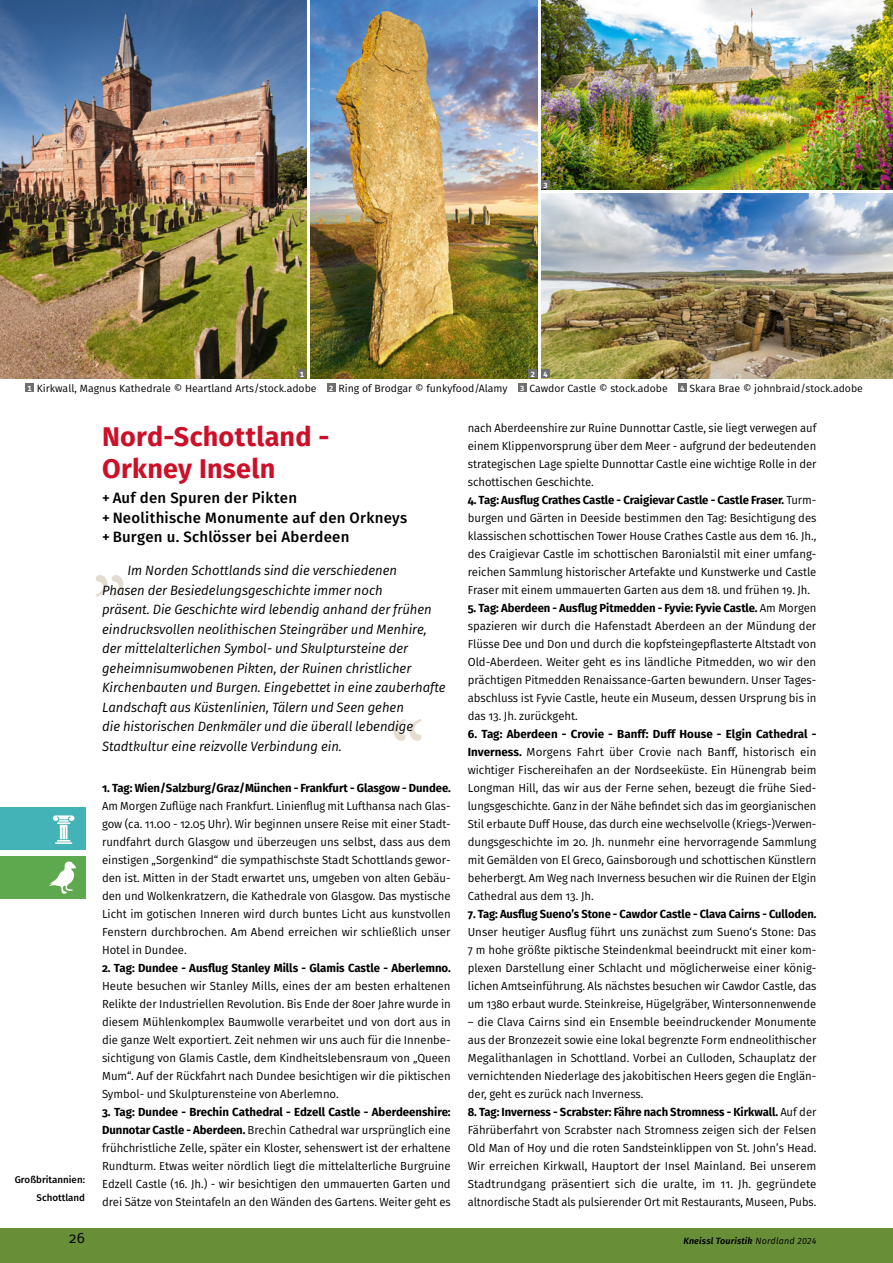
<style>
.page{position:relative;width:893px;height:1263px;background:#fff}
.page>*{position:absolute;margin:0;border:0;box-sizing:border-box;transform-origin:0 0}
._01a_Überschrift_1_Reise{font:700 27px "Fira Sans";letter-spacing:.01em;color:#cd0f28}
.t1{font:500 15px "Fira Sans";letter-spacing:.015em;color:#000}
.Pagina_rb{font:15px "Fira Sans";color:#000}
._01d_Einleitungstext_6mm{font:italic 13.5px/19.5px "Fira Sans";color:#000}
._02_Reiseverlauf{font:11.7px/18px "Fira Sans";color:#000;text-align:justify}
._02_Reiseverlauf-2{font:11.7px/18px "Fira Sans";color:#000;text-align:justify;scale:.96 1}
._02_Reiseverlauf-3{font:11.7px/18px "Fira Sans";color:#000;text-align:justify;scale:.95 1}
._04_Bildlegende__Bildquelle{font:10.5px "Fira Sans";color:#000}
.Rubrik_b{font:500 9.75px "Fira Sans";color:#000}
.Fusszeile_bold_italic_rb{font:italic 600 9px "Fira Sans";letter-spacing:.02em;color:#000}
.t2{font:700 7.5px "Fira Sans";color:#fff}
.s1{font-weight:700}
.s2{font-weight:400}
</style>
<div class="page">
<svg style="left:95px;top:575px;width:28px;height:22px"></svg>
<div style="left:0;top:1229px;width:893px;height:34px;background:#688f38"></div>
<hr style="left:892px;top:0;width:1px;height:378px;background:#ececec">
<img style="left:0;top:0;width:306px;height:378px">
<img style="left:310px;top:0;width:227px;height:378px">
<img style="left:541px;top:0;width:352px;height:189px">
<div style="left:26px;top:384px;width:8px;height:8px;background:#6e6e6e"></div>
<div style="left:327px;top:384px;width:9px;height:8px;background:#6e6e6e"></div>
<div style="left:518px;top:384px;width:9px;height:8px;background:#6e6e6e"></div>
<div style="left:678px;top:384px;width:9px;height:8px;background:#6e6e6e"></div>
<div style="left:541px;top:180px;width:9px;height:9px;background:#6e6e6e"></div>
<div style="left:0;top:856px;width:85px;height:43px;background:#5ea84e"></div>
<svg style="left:49px;top:861px;width:27px;height:33px"></svg>
<svg style="left:394px;top:719px;width:28px;height:22px"></svg>
<img style="left:541px;top:193px;width:352px;height:185px">
<div style="left:541px;top:369px;width:9px;height:9px;background:#6e6e6e"></div>
<div style="left:298px;top:369px;width:8px;height:9px;background:#6e6e6e"></div>
<div style="left:529px;top:369px;width:8px;height:9px;background:#6e6e6e"></div>
<div style="left:0;top:808px;width:85px;height:42px;background:#43b3b7"></div>
<svg style="left:53px;top:815px;width:22px;height:29px"></svg>
<p class="t2" style="left:544px;top:179px;width:5px">3</p>
<p class="t2" style="left:300px;top:368px;width:6px">1</p>
<p class="t2" style="left:531px;top:368px;width:6px">2</p>
<p class="t2" style="left:544px;top:368px;width:6px">4</p>
<p class="t2" style="left:544px;top:368px;width:5px">3</p>
<p class="t2" style="left:28px;top:382px;width:6px">1</p>
<p class="_04_Bildlegende__Bildquelle" style="left:37px;top:381px;width:281px">Kirkwall, Magnus Kathedrale © Heartland Arts/stock.adobe</p>
<p class="t2" style="left:329px;top:382px;width:6px">2</p>
<p class="_04_Bildlegende__Bildquelle" style="left:338px;top:381px;width:171px">Ring of Brodgar © funkyfood/Alamy</p>
<p class="t2" style="left:520px;top:382px;width:5px">3</p>
<p class="_04_Bildlegende__Bildquelle" style="left:529px;top:381px;width:140px">Cawdor Castle © stock.adobe</p>
<p class="t2" style="left:680px;top:382px;width:6px">4</p>
<p class="_04_Bildlegende__Bildquelle" style="left:690px;top:381px;width:175px">Skara Brae © johnbraid/stock.adobe</p>
<p class="Rubrik_b" style="left:15px;top:1172px;width:72px">Großbritannien:</p>
<p class="Rubrik_b" style="left:37px;top:1190px;width:50px">Schottland</p>
<p class="_01a_Überschrift_1_Reise" style="left:102px;top:414px;width:229px">Nord-Schottland -</p>
<p class="_01a_Überschrift_1_Reise" style="left:102px;top:446px;width:175px">Orkney Inseln</p>
<p class="t1" style="left:102px;top:486px;width:197px">+ Auf den Spuren der Pikten</p>
<p class="t1" style="left:102px;top:505px;width:307px">+ Neolithische Monumente auf den Orkneys</p>
<p class="t1" style="left:102px;top:525px;width:249px">+ Burgen u. Schlösser bei Aberdeen</p>
<p class="_01d_Einleitungstext_6mm" style="left:102px;top:560px;width:345px;text-indent:26px">Im Norden Schottlands sind die verschiedenen<br>Phasen der Besiedelungsgeschichte immer noch<br>präsent. Die Geschichte wird lebendig anhand der frühen eindrucksvollen neolithischen Steingräber und Menhire, der mittelalterlichen Symbol- und Skulptursteine der geheimnisumwobenen Pikten, der Ruinen christlicher Kirchenbauten und Burgen. Eingebettet in eine zauberhafte Landschaft aus Küstenlinien, Tälern und Seen gehen<br>die historischen Denkmäler und die überall lebendige Stadtkultur eine reizvolle Verbindung ein.</p>
<p class="_02_Reiseverlauf-3" style="left:102px;top:779px;width:369px"><span class="s1">1. Tag: Wien/Salzburg/Graz/München - Frankfurt - Glasgow - Dundee.<br></span>Am Morgen Zuflüge nach Frankfurt. Linienflug mit Lufthansa nach Glas&shy;gow (ca. 11.00 - 12.05 Uhr). Wir beginnen unsere Reise mit einer Stadt&shy;rundfahrt durch Glasgow und überzeugen uns selbst, dass aus dem einstigen „Sorgenkind“ die sympathischste Stadt Schottlands gewor&shy;den ist. Mitten in der Stadt erwartet uns, umgeben von alten Gebäu&shy;den und Wolkenkratzern, die Kathedrale von Glasgow. Das mystische Licht im gotischen Inneren wird durch buntes Licht aus kunstvollen Fenstern durchbrochen. Am Abend erreichen wir schließlich unser Hotel in Dundee.</p>
<p class="_02_Reiseverlauf" style="left:102px;top:959px;width:350px"><span class="s1">2. Tag: Dundee - Ausflug Stanley Mills - Glamis Castle - Aberlemno.<br></span>Heute besuchen wir Stanley Mills, eines der am besten erhaltenen Relikte der Industriellen Revolution. Bis Ende der 80er Jahre wurde in diesem Mühlenkomplex Baumwolle verarbeitet und von dort aus in die ganze Welt exportiert. Zeit nehmen wir uns auch für die Innenbe&shy;sichtigung von Glamis Castle, dem Kindheitslebensraum von „Queen Mum“. Auf der Rückfahrt nach Dundee besichtigen wir die piktischen Symbol- und Skulpturensteine von Aberlemno.</p>
<p class="_02_Reiseverlauf" style="left:102px;top:1103px;width:350px"><span class="s1">3. Tag: Dundee - Brechin Cathedral - Edzell Castle - Aberdeenshire:<br>Dunnotar Castle - Aberdeen.</span> Brechin Cathedral war ursprünglich eine frühchristliche Zelle, später ein Kloster, sehenswert ist der erhaltene Rundturm. Etwas weiter nördlich liegt die mittelalterliche Burgruine Edzell Castle (16. Jh.) - wir besichtigen den ummauerten Garten und drei Sätze von Steintafeln an den Wänden des Gartens. Weiter geht es</p>
<p class="_02_Reiseverlauf-2" style="left:468px;top:419px;width:365px">nach Aberdeenshire zur Ruine Dunnottar Castle, sie liegt verwegen auf einem Klippenvorsprung über dem Meer - aufgrund der bedeutenden strategischen Lage spielte Dunnottar Castle eine wichtige Rolle in der schottischen Geschichte.</p>
<p class="_02_Reiseverlauf" style="left:468px;top:491px;width:350px"><span class="s1">4. Tag: Ausflug Crathes Castle - Craigievar Castle - Castle Fraser.</span> Turm&shy;burgen und Gärten in Deeside bestimmen den Tag: Besichtigung des klassischen schottischen Tower House Crathes Castle aus dem 16. Jh., des Craigievar Castle im schottischen Baronialstil mit einer umfang&shy;reichen Sammlung historischer Artefakte und Kunstwerke und Castle Fraser mit einem ummauerten Garten aus dem 18. und frühen 19. Jh.</p>
<p class="_02_Reiseverlauf-2" style="left:468px;top:599px;width:365px"><span class="s1">5. Tag: Aberdeen - Ausflug Pitmedden - Fyvie: Fyvie Castle.</span> Am Morgen spazieren wir durch die Hafenstadt Aberdeen an der Mündung der Flüsse Dee und Don und durch die kopfsteingepflasterte Altstadt von Old-Aberdeen. Weiter geht es ins ländliche Pitmedden, wo wir den prächtigen Pitmedden Renaissance-Garten bewundern. Unser Tages&shy;abschluss ist Fyvie Castle, heute ein Museum, dessen Ursprung bis in das 13. Jh. zurückgeht.</p>
<p class="_02_Reiseverlauf" style="left:468px;top:725px;width:350px"><span class="s1">6. Tag: Aberdeen - Crovie - Banff: Duff House - Elgin Cathedral - Inverness.</span> Morgens Fahrt über Crovie nach Banff, historisch ein wichtiger Fischereihafen an der Nordseeküste. Ein Hünengrab beim Longman Hill, das wir aus der Ferne sehen, bezeugt die frühe Sied&shy;lungsgeschichte. Ganz in der Nähe befindet sich das im georgianischen Stil erbaute Duff House, das durch eine wechselvolle (Kriegs-)Verwen&shy;dungsgeschichte im 20. Jh. nunmehr eine hervorragende Sammlung mit Gemälden von El Greco, Gainsborough und schottischen Künstlern beherbergt. Am Weg nach Inverness besuchen wir die Ruinen der Elgin Cathedral aus dem 13. Jh.</p>
<p class="_02_Reiseverlauf" style="left:468px;top:905px;width:350px"><span class="s1">7. Tag: Ausflug Sueno’s Stone - Cawdor Castle - Clava Cairns - Culloden.<br></span>Unser heutiger Ausflug führt uns zunächst zum Sueno‘s Stone: Das 7 m hohe größte piktische Steindenkmal beeindruckt mit einer kom&shy;plexen Darstellung einer Schlacht und möglicherweise einer könig&shy;lichen Amtseinführung. Als nächstes besuchen wir Cawdor Castle, das um 1380 erbaut wurde. Steinkreise, Hügelgräber, Wintersonnenwende</p>
<p class="_02_Reiseverlauf" style="left:468px;top:1013px;width:350px">– die Clava Cairns sind ein Ensemble beeindruckender Monumente aus der Bronzezeit sowie eine lokal begrenzte Form endneolithischer Megalithanlagen in Schottland. Vorbei an Culloden, Schauplatz der vernichtenden Niederlage des jakobitischen Heers gegen die Englän&shy;der, geht es zurück nach Inverness.</p>
<p class="_02_Reiseverlauf-2" style="left:468px;top:1103px;width:365px"><span class="s1">8. Tag: Inverness - Scrabster: Fähre nach Stromness - Kirkwall.</span> Auf der Fährüberfahrt von Scrabster nach Stromness zeigen sich der Felsen Old Man of Hoy und die roten Sandsteinklippen von St. John’s Head.<br>Wir erreichen Kirkwall, Hauptort der Insel Mainland. Bei unserem Stadtrundgang präsentiert sich die uralte, im 11. Jh. gegründete altnordische Stadt als pulsierender Ort mit Restaurants, Museen, Pubs.</p>
<p class="Pagina_rb" style="left:69px;top:1227px;width:17px">26</p>
<p class="Fusszeile_bold_italic_rb" style="left:683px;top:1233px;width:135px">Kneissl Touristik <span class="s2">Nordland 2024</span></p>
</div>
